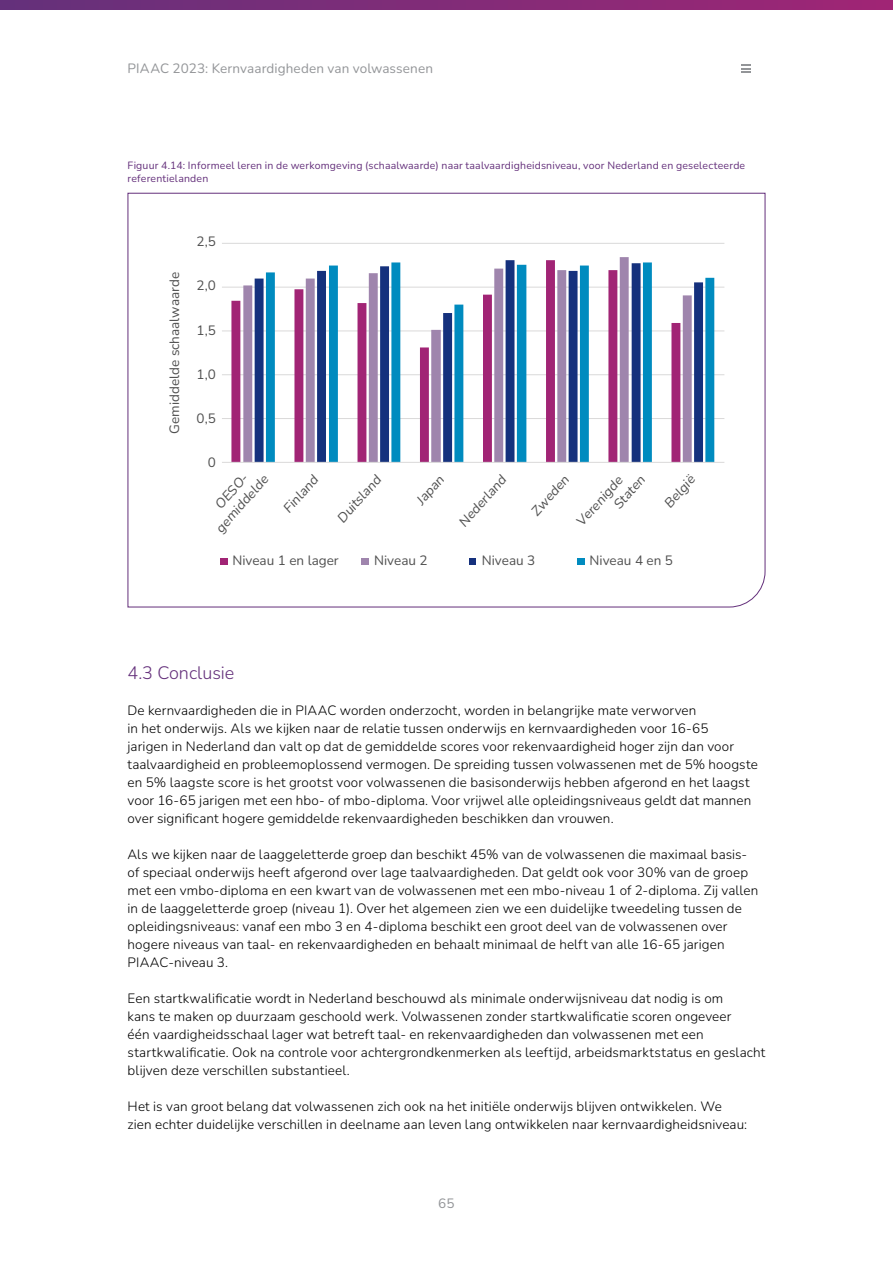
<style>
.page{position:relative;width:893px;height:1263px;background:#fff}
.page>*{position:absolute;margin:0;border:0;box-sizing:border-box;transform-origin:0 0}
.t1{font:300 18px "Nunito";color:#64307b}
.t2{font:300 13.5px/18px "Nunito";letter-spacing:.01em;color:#000}
.t3{font:13.5px "Nunito";color:#505050}
.t4{font:13.5px "Nunito";letter-spacing:.01em;color:#939598}
.t5{font:13.35px/16px "Nunito";color:#505050;text-align:center}
.t6{font:10.5px/12.6px "Nunito";letter-spacing:.02em;color:#64307b}
</style>
<div class="page">
<svg style="left:0;top:0;width:893px;height:9px;background:#812b77"></svg>
<svg style="left:742px;top:64px;width:9px;height:9px"></svg>
<svg style="left:127px;top:192px;width:639px;height:416px"></svg>
<p class="t4" style="left:128px;top:59px;width:307px">PIAAC 2023: Kernvaardigheden van volwassenen</p>
<p class="t6" style="left:128px;top:159px;width:619px">Figuur 4.14: Informeel leren in de werkomgeving (schaalwaarde) naar taalvaardigheidsniveau, voor Nederland en geselecteerde referentielanden</p>
<p class="t3" style="left:165px;top:433px;width:163px;rotate:-90deg">Gemiddelde schaalwaarde</p>
<p class="t3" style="left:197px;top:232px;width:21px">2,5</p>
<p class="t3" style="left:197px;top:276px;width:21px">2,0</p>
<p class="t3" style="left:197px;top:320px;width:21px">1,5</p>
<p class="t3" style="left:197px;top:364px;width:21px">1,0</p>
<p class="t3" style="left:197px;top:409px;width:21px">0,5</p>
<p class="t3" style="left:208px;top:453px;width:10px">0</p>
<p class="t5" style="left:200px;top:514px;width:73px;rotate:-48deg">OESO&shy;gemiddelde</p>
<p class="t5" style="left:279px;top:505px;width:46px;rotate:-48deg">Finland</p>
<p class="t5" style="left:333px;top:515px;width:60px;rotate:-48deg">Duitsland</p>
<p class="t5" style="left:412px;top:497px;width:36px;rotate:-48deg">Japan</p>
<p class="t5" style="left:455px;top:519px;width:65px;rotate:-48deg">Nederland</p>
<p class="t5" style="left:527px;top:508px;width:51px;rotate:-48deg">Zweden</p>
<p class="t5" style="left:598px;top:490px;width:41px;text-align:left;text-indent:-38px;rotate:-48deg">Verenigde<br>Staten</p>
<p class="t5" style="left:660px;top:500px;width:40px;rotate:-48deg">België</p>
<p class="t3" style="left:232px;top:550px;width:108px">Niveau 1 en lager</p>
<p class="t3" style="left:374px;top:550px;width:55px">Niveau 2</p>
<p class="t3" style="left:482px;top:550px;width:55px">Niveau 3</p>
<p class="t3" style="left:590px;top:550px;width:85px">Niveau 4 en 5</p>
<h1 class="t1" style="left:128px;top:661px;width:108px">4.3 Conclusie</h1>
<p class="t2" style="left:128px;top:701px;width:632px">De kernvaardigheden die in PIAAC worden onderzocht, worden in belangrijke mate verworven<br>in het onderwijs. Als we kijken naar de relatie tussen onderwijs en kernvaardigheden voor 16-65<br>jarigen in Nederland dan valt op dat de gemiddelde scores voor rekenvaardigheid hoger zijn dan voor taalvaardigheid en probleemoplossend vermogen. De spreiding tussen volwassenen met de 5% hoogste en 5% laagste score is het grootst voor volwassenen die basisonderwijs hebben afgerond en het laagst voor 16-65 jarigen met een hbo- of mbo-diploma. Voor vrijwel alle opleidingsniveaus geldt dat mannen over significant hogere gemiddelde rekenvaardigheden beschikken dan vrouwen.</p>
<p class="t2" style="left:128px;top:845px;width:632px">Als we kijken naar de laaggeletterde groep dan beschikt 45% van de volwassenen die maximaal basis&shy;of speciaal onderwijs heeft afgerond over lage taalvaardigheden. Dat geldt ook voor 30% van de groep met een vmbo-diploma en een kwart van de volwassenen met een mbo-niveau 1 of 2-diploma. Zij vallen in de laaggeletterde groep (niveau 1). Over het algemeen zien we een duidelijke tweedeling tussen de opleidingsniveaus: vanaf een mbo 3 en 4-diploma beschikt een groot deel van de volwassenen over hogere niveaus van taal- en rekenvaardigheden en behaalt minimaal de helft van alle 16-65 jarigen PIAAC-niveau 3.</p>
<p class="t2" style="left:128px;top:989px;width:639px">Een startkwalificatie wordt in Nederland beschouwd als minimale onderwijsniveau dat nodig is om<br>kans te maken op duurzaam geschoold werk. Volwassenen zonder startkwalificatie scoren ongeveer<br>één vaardigheidsschaal lager wat betreft taal- en rekenvaardigheden dan volwassenen met een startkwalificatie. Ook na controle voor achtergrondkenmerken als leeftijd, arbeidsmarktstatus en geslacht blijven deze verschillen substantieel.</p>
<p class="t2" style="left:128px;top:1097px;width:621px">Het is van groot belang dat volwassenen zich ook na het initiële onderwijs blijven ontwikkelen. We zien echter duidelijke verschillen in deelname aan leven lang ontwikkelen naar kernvaardigheidsniveau:</p>
<p class="t4" style="left:438px;top:1193px;width:18px">65</p>
</div>
